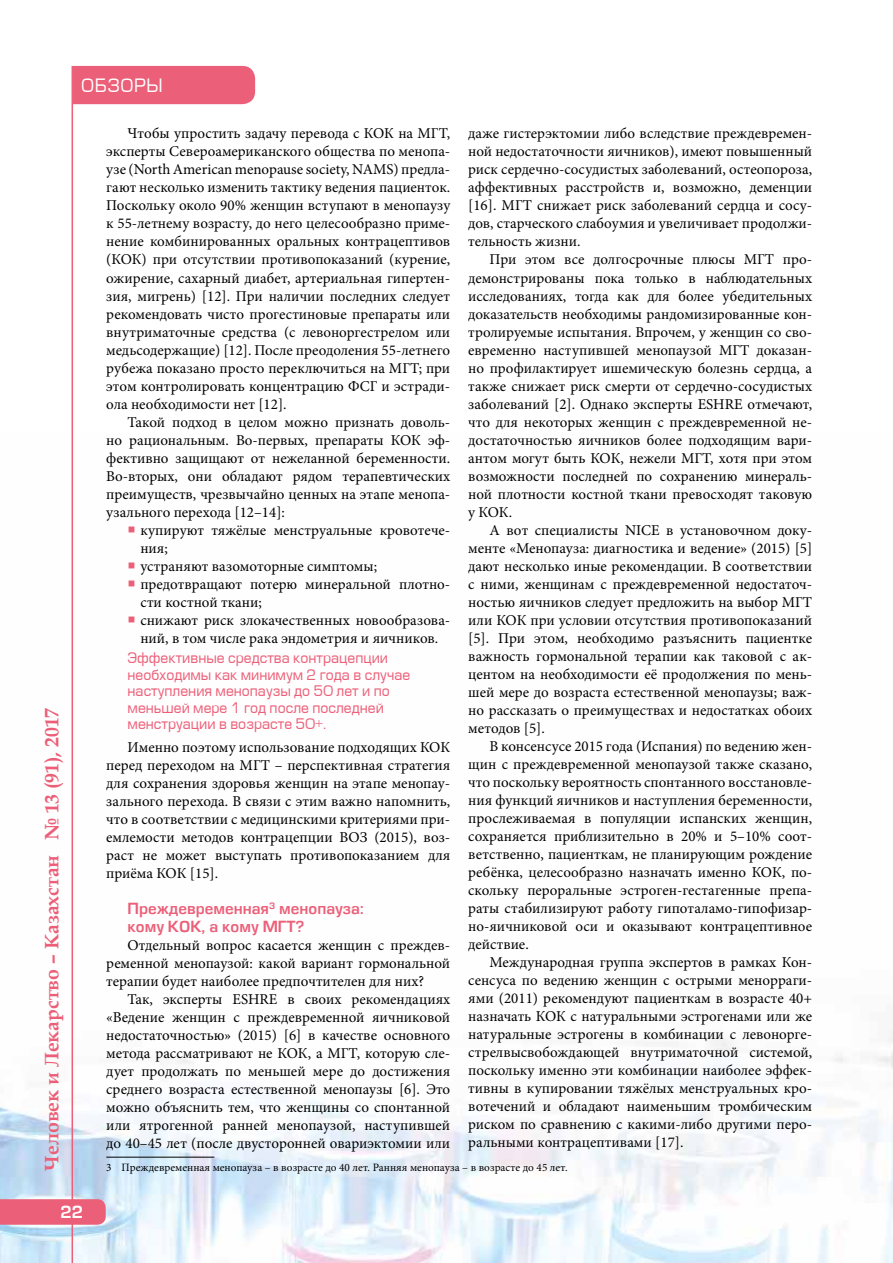
<style>
.page{position:relative;width:893px;height:1263px;background:#fff}
.page>*{position:absolute;margin:0;border:0;box-sizing:border-box;transform-origin:0 0}
.t1{font:700 19.5px "Book Antiqua";color:#ec5f78}
.t2{font:18px "Europe";letter-spacing:.03em;color:#fff}
.t3{font:16.5px "Europe Demi";color:#fff}
.t4{font:15px/18px "Minion Pro";color:#000;text-align:justify}
.t5{font:15px/18px "Europe Demi";color:#ec5f78}
.t6{font:14.25px/16.5px "Europe";color:#ec5f78}
.t7{font:11.25px "Minion Pro";color:#000}
</style>
<div class="page">
<img style="left:0;top:434px;width:893px;height:829px">
<hr style="left:72px;top:66px;width:1px;height:1197px;background:#ec5f78">
<svg style="left:0;top:1199px;width:106px;height:26px;background:#eb637c"></svg>
<div style="left:73px;top:66px;width:182px;height:38px;background:#ec5f78"></div>
<hr style="left:106px;top:1157px;width:108px;height:1px;background:#000">
<svg style="left:129px;top:526px;width:6px;height:6px"></svg>
<svg style="left:129px;top:562px;width:6px;height:6px"></svg>
<svg style="left:129px;top:580px;width:6px;height:6px"></svg>
<svg style="left:129px;top:616px;width:6px;height:6px"></svg>
<h1 class="t1" style="left:39px;top:1171px;width:464px;rotate:-90deg">Человек и Лекарство – Казахстан № 13 (91), 2017</h1>
<p class="t2" style="left:81px;top:75px;width:83px">ОБЗОРЫ</p>
<p class="t4" style="left:106px;top:125px;width:345px;text-indent:21px">Чтобы упростить задачу перевода с КОК на МГТ, эксперты Североамериканского общества по менопа&shy;узе (North American menopause society, NAMS) предла&shy;гают несколько изменить тактику ведения пациенток.<br>Поскольку около 90% женщин вступают в менопаузу к 55-летнему возрасту, до него целесообразно приме&shy;нение комбинированных оральных контрацептивов (КОК) при отсутствии противопоказаний (курение, ожирение, сахарный диабет, артериальная гипертен&shy;зия, мигрень) [12]. При наличии последних следует рекомендовать чисто прогестиновые препараты или внутриматочные средства (с левоноргестрелом или медьсодержащие) [12]. После преодоления 55-летнего рубежа показано просто переключиться на МГТ; при этом контролировать концентрацию ФСГ и эстради&shy;ола необходимости нет [12].</p>
<p class="t4" style="left:106px;top:413px;width:345px;text-indent:21px">Такой подход в целом можно признать доволь&shy;но рациональным. Во-первых, препараты КОК эф&shy;фективно защищают от нежеланной беременности.<br>Во-вторых, они обладают рядом терапевтических преимуществ, чрезвычайно ценных на этапе менопа&shy;узального перехода [12–14]:</p>
<p class="t4" style="left:140px;top:521px;width:311px;text-align:left">купируют тяжёлые менструальные кровотече&shy;ния;<br>устраняют вазомоторные симптомы; предотвращают потерю минеральной плотно&shy;сти костной ткани;<br>снижают риск злокачественных новообразова&shy;ний, в том числе рака эндометрия и яичников.</p>
<p class="t6" style="left:128px;top:650px;width:284px">Эффективные средства контрацепции необходимы как минимум 2 года в случае наступления менопаузы до 50 лет и по меньшей мере 1 год после последней менструации в возрасте 50+.</p>
<p class="t4" style="left:106px;top:738px;width:345px;text-indent:21px">Именно поэтому использование подходящих КОК перед переходом на МГТ – перспективная стратегия для сохранения здоровья женщин на этапе менопау&shy;зального перехода. В связи с этим важно напомнить, что в соответствии с медицинскими критериями при&shy;емлемости методов контрацепции ВОЗ (2015), воз&shy;раст не может выступать противопоказанием для приёма КОК [15].</p>
<p class="t5" style="left:128px;top:899px;width:237px">Преждевременная<sup>3</sup> менопауза: кому КОК, а кому МГТ?</p>
<p class="t4" style="left:106px;top:936px;width:345px;text-indent:21px">Отдельный вопрос касается женщин с преждев&shy;ременной менопаузой: какой вариант гормональной терапии будет наиболее предпочтителен для них?</p>
<p class="t4" style="left:106px;top:990px;width:345px;text-indent:21px">Так, эксперты ESHRE в своих рекомендациях «Ведение женщин с преждевременной яичниковой недостаточностью» (2015) [6] в качестве основного метода рассматривают не КОК, а МГТ, которую сле&shy;дует продолжать по меньшей мере до достижения среднего возраста естественной менопаузы [6]. Это можно объяснить тем, что женщины со спонтанной или ятрогенной ранней менопаузой, наступившей до 40–45 лет (после двусторонней овариэктомии или</p>
<p class="t7" style="left:106px;top:1159px;width:463px">3 Преждевременная менопауза – в возрасте до 40 лет. Ранняя менопауза – в возрасте до 45 лет.</p>
<p class="t4" style="left:468px;top:125px;width:345px">даже гистерэктомии либо вследствие преждевремен&shy;ной недостаточности яичников), имеют повышенный риск сердечно-сосудистых заболеваний, остеопороза, аффективных расстройств и, возможно, деменции [16]. MГT снижает риск заболеваний сердца и сосу&shy;дов, старческого слабоумия и увеличивает продолжи&shy;тельность жизни.</p>
<p class="t4" style="left:468px;top:251px;width:345px;text-indent:21px">При этом все долгосрочные плюсы МГТ про&shy;демонстрированы пока только в наблюдательных исследованиях, тогда как для более убедительных доказательств необходимы рандомизированные кон&shy;тролируемые испытания. Впрочем, у женщин со сво&shy;евременно наступившей менопаузой МГТ доказан&shy;но профилактирует ишемическую болезнь сердца, а также снижает риск смерти от сердечно-сосудистых заболеваний [2]. Однако эксперты ESHRE отмечают, что для некоторых женщин с преждевременной не&shy;достаточностью яичников более подходящим вари&shy;антом могут быть КОК, нежели МГТ, хотя при этом возможности последней по сохранению минераль&shy;ной плотности костной ткани превосходят таковую у КОК.</p>
<p class="t4" style="left:468px;top:521px;width:345px;text-indent:21px">А вот специалисты NICE в установочном доку&shy;менте «Менопауза: диагностика и ведение» (2015) [5] дают несколько иные рекомендации. В соответствии с ними, женщинам с преждевременной недостаточ&shy;ностью яичников следует предложить на выбор МГТ или КОК при условии отсутствия противопоказаний [5]. При этом, необходимо разъяснить пациентке важность гормональной терапии как таковой с ак&shy;центом на необходимости её продолжения по мень&shy;шей мере до возраста естественной менопаузы; важ&shy;но рассказать о преимуществах и недостатках обоих методов [5].</p>
<p class="t4" style="left:468px;top:737px;width:345px;text-indent:21px">В консенсусе 2015 года (Испания) по ведению жен&shy;щин с преждевременной менопаузой также сказано, что поскольку вероятность спонтанного восстановле&shy;ния функций яичников и наступления беременности, прослеживаемая в популяции испанских женщин, сохраняется приблизительно в 20% и 5–10% соот&shy;ветственно, пациенткам, не планирующим рождение ребёнка, целесообразно назначать именно КОК, по&shy;скольку пероральные эстроген-гестагенные препа&shy;раты стабилизируют работу гипоталамо-гипофизар&shy;но-яичниковой оси и оказывают контрацептивное действие.</p>
<p class="t4" style="left:468px;top:953px;width:345px;text-indent:21px">Международная группа экспертов в рамках Кон&shy;сенсуса по ведению женщин с острыми менорраги&shy;ями (2011) рекомендуют пациенткам в возрасте 40+ назначать КОК с натуральными эстрогенами или же натуральные эстрогены в комбинации с левонорге&shy;стрелвысвобождающей внутриматочной системой, поскольку именно эти комбинации наиболее эффек&shy;тивны в купировании тяжёлых менструальных кро&shy;вотечений и обладают наименьшим тромбическим риском по сравнению с какими-либо другими перо&shy;ральными контрацептивами [17].</p>
<p class="t3" style="left:60px;top:1202px;width:25px">22</p>
</div>
